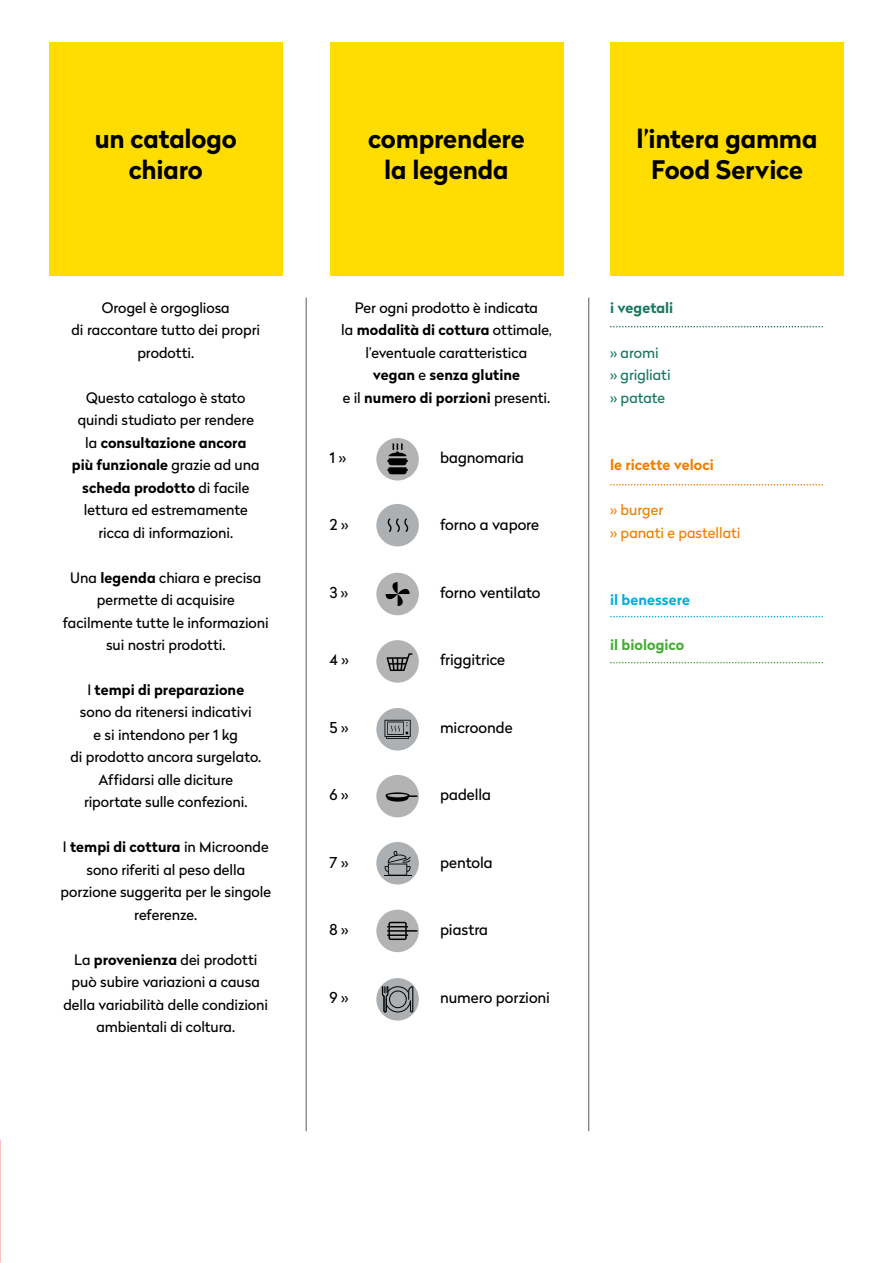
<style>
.page{position:relative;width:893px;height:1263px;background:#fff}
.page>*{position:absolute;margin:0;border:0;box-sizing:border-box;transform-origin:0 0}
.t1{font:700 25.5px/32px "Radikal";letter-spacing:-.005em;color:#000;text-align:center}
.t2{font:15px "Radikal";letter-spacing:-.005em;color:#000}
.t3{font:14.4px/22.5px "Radikal";letter-spacing:-.005em;color:#000;text-align:center}
.t4{font:14.4px/22.5px "Radikal";color:#f07f00}
.t5{font:14.4px/22.5px "Radikal";letter-spacing:-.005em;color:#177861}
.t6{font:700 14.4px "Radikal";letter-spacing:.005em;color:#f07f00}
.t7{font:700 14.4px "Radikal";letter-spacing:.005em;color:#00b0e0}
.t8{font:700 14.4px "Radikal";color:#45ac34}
.t9{font:700 14.4px "Radikal";letter-spacing:.005em;color:#177861}
.s1{font-weight:700}
</style>
<div class="page">
<div style="left:49px;top:43px;width:234px;height:233px;background:#fd0"></div>
<div style="left:330px;top:43px;width:233px;height:233px;background:#fd0"></div>
<div style="left:610px;top:43px;width:234px;height:233px;background:#fd0"></div>
<hr style="left:306px;top:298px;width:1px;height:833px;background:#575756">
<hr style="left:588px;top:298px;width:1px;height:833px;background:#575756">
<svg style="left:610px;top:326px;width:213px;height:1px"></svg>
<svg style="left:610px;top:484px;width:213px;height:1px"></svg>
<svg style="left:610px;top:616px;width:213px;height:1px"></svg>
<svg style="left:610px;top:662px;width:213px;height:1px"></svg>
<svg style="left:376px;top:438px;width:43px;height:42px"></svg>
<svg style="left:387px;top:443px;width:21px;height:31px"></svg>
<div style="left:376px;top:573px;width:43px;height:42px;background:#b3b3b3;border-radius:50%"></div>
<svg style="left:386px;top:582px;width:24px;height:24px"></svg>
<svg style="left:376px;top:640px;width:43px;height:43px"></svg>
<svg style="left:387px;top:653px;width:26px;height:18px"></svg>
<div style="left:376px;top:775px;width:43px;height:42px;background:#b3b3b3;border-radius:50%"></div>
<svg style="left:386px;top:792px;width:31px;height:10px"></svg>
<div style="left:376px;top:910px;width:43px;height:42px;background:#b3b3b3;border-radius:50%"></div>
<svg style="left:387px;top:922px;width:30px;height:18px"></svg>
<div style="left:376px;top:504px;width:43px;height:42px;background:#adb0b2;border-radius:50%"></div>
<div style="left:376px;top:708px;width:43px;height:42px;background:#adb0b2;border-radius:50%"></div>
<div style="left:376px;top:842px;width:43px;height:42px;background:#adb0b2;border-radius:50%"></div>
<div style="left:376px;top:978px;width:43px;height:42px;background:#adb0b2;border-radius:50%"></div>
<svg style="left:387px;top:518px;width:21px;height:14px"></svg>
<hr style="left:386px;top:736px;width:23px;height:3px;background:#000">
<svg style="left:384px;top:720px;width:27px;height:18px"></svg>
<svg style="left:384px;top:851px;width:27px;height:25px"></svg>
<svg style="left:382px;top:986px;width:32px;height:27px"></svg>
<h1 class="t1" style="left:95px;top:122px;width:144px">un catalogo chiaro</h1>
<h1 class="t1" style="left:368px;top:122px;width:158px">comprendere la legenda</h1>
<h1 class="t1" style="left:637px;top:122px;width:182px">l’intera gamma<br>Food Service</h1>
<p class="t3" style="left:72px;top:296px;width:190px">Orogel è orgogliosa<br>di raccontare tutto dei propri prodotti.</p>
<p class="t3" style="left:72px;top:386px;width:189px">Questo catalogo è stato quindi studiato per rendere la <span class="s1">consultazione ancora<br>più funzionale</span> grazie ad una <span class="s1">scheda prodotto</span> di facile lettura ed estremamente ricca di informazioni.</p>
<p class="t3" style="left:63px;top:566px;width:207px">Una <span class="s1">legenda</span> chiara e precisa permette di acquisire facilmente tutte le informazioni sui nostri prodotti.</p>
<p class="t3" style="left:70px;top:678px;width:192px">I <span class="s1">tempi di preparazione </span>sono da ritenersi indicativi<br>e si intendono per 1 kg<br>di prodotto ancora surgelato.<br>Affidarsi alle diciture riportate sulle confezioni.</p>
<p class="t3" style="left:60px;top:836px;width:212px">I <span class="s1">tempi di cottura</span> in Microonde sono riferiti al peso della porzione suggerita per le singole referenze.</p>
<p class="t3" style="left:63px;top:948px;width:206px">La <span class="s1">provenienza</span> dei prodotti può subire variazioni a causa della variabilità delle condizioni ambientali di coltura.</p>
<p class="t3" style="left:341px;top:296px;width:212px">Per ogni prodotto è indicata<br>la <span class="s1">modalità di cottura</span> ottimale, l’eventuale caratteristica<br><span class="s1">vegan</span> e <span class="s1">senza glutine<br></span>e il <span class="s1">numero di porzioni</span> presenti.</p>
<p class="t2" style="left:330px;top:446px;width:18px">1 »</p>
<p class="t2" style="left:440px;top:446px;width:85px">bagnomaria</p>
<p class="t2" style="left:330px;top:514px;width:20px">2 »</p>
<p class="t2" style="left:440px;top:514px;width:101px">forno a vapore</p>
<p class="t2" style="left:330px;top:581px;width:20px">3 »</p>
<p class="t2" style="left:440px;top:581px;width:102px">forno ventilato</p>
<p class="t2" style="left:330px;top:649px;width:21px">4 »</p>
<p class="t2" style="left:440px;top:649px;width:67px">friggitrice</p>
<p class="t2" style="left:330px;top:716px;width:20px">5 »</p>
<p class="t2" style="left:440px;top:716px;width:74px">microonde</p>
<p class="t2" style="left:330px;top:784px;width:21px">6 »</p>
<p class="t2" style="left:440px;top:784px;width:52px">padella</p>
<p class="t2" style="left:330px;top:851px;width:20px">7 »</p>
<p class="t2" style="left:440px;top:851px;width:54px">pentola</p>
<p class="t2" style="left:330px;top:919px;width:21px">8 »</p>
<p class="t2" style="left:440px;top:919px;width:50px">piastra</p>
<p class="t2" style="left:330px;top:986px;width:21px">9 »</p>
<p class="t2" style="left:440px;top:986px;width:111px">numero porzioni</p>
<p class="t9" style="left:610px;top:297px;width:65px">i vegetali</p>
<p class="t5" style="left:610px;top:341px;width:62px">» aromi<br>» grigliati » patate</p>
<p class="t6" style="left:610px;top:454px;width:105px">le ricette veloci</p>
<p class="t4" style="left:610px;top:498px;width:132px">» burger<br>» panati e pastellati</p>
<p class="t7" style="left:610px;top:589px;width:81px">il benessere</p>
<p class="t8" style="left:610px;top:634px;width:76px">il biologico</p>
</div>
